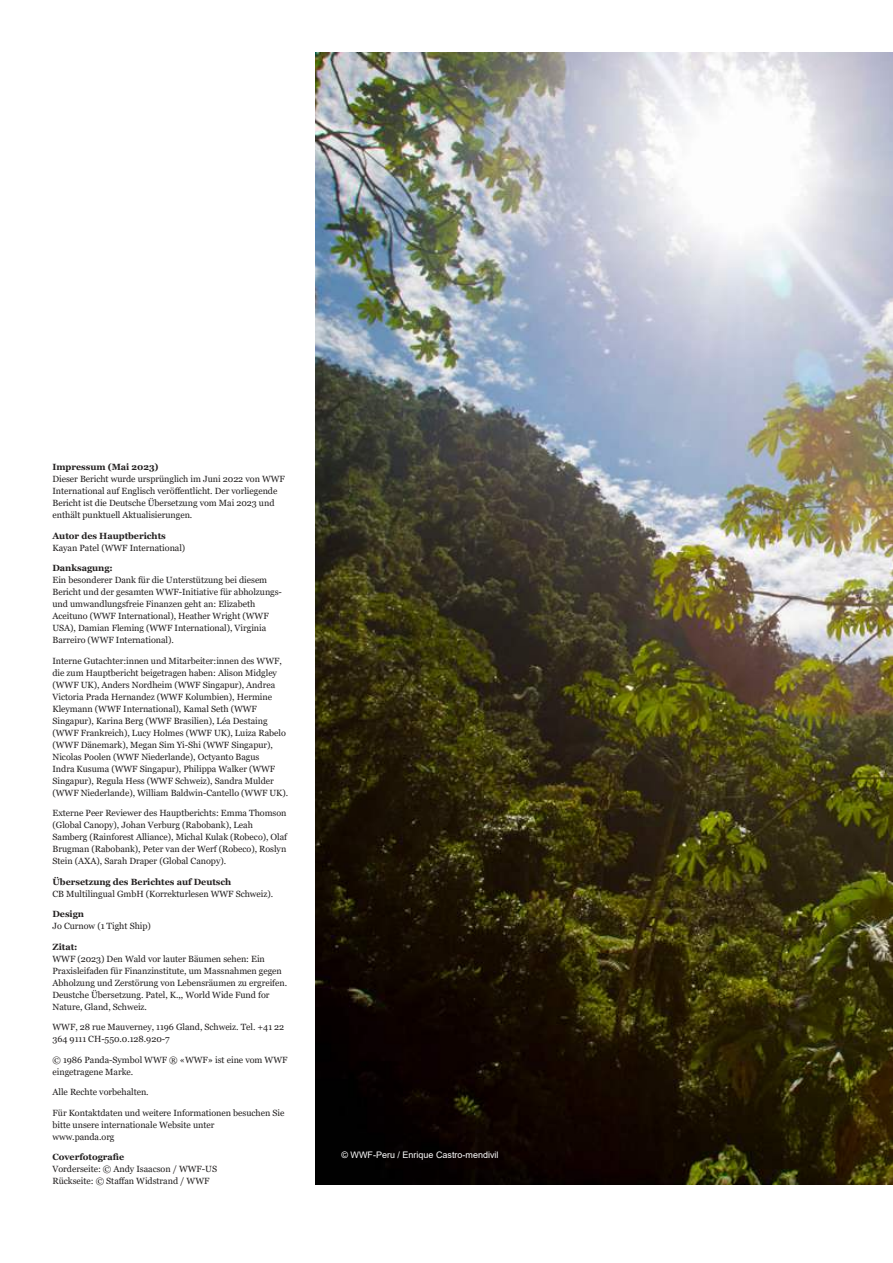
<style>
.page{position:relative;width:893px;height:1263px;background:#fff}
.page>*{position:absolute;margin:0;border:0;box-sizing:border-box;transform-origin:0 0}
.t1{font:9px/12px "Georgia";letter-spacing:-.005em;color:#221f1f}
.t2{font:700 9px "Georgia";letter-spacing:-.005em;color:#221f1f}
.t3{font:9px "Arial";color:#fff}
</style>
<div class="page">
<img style="left:315px;top:53px;width:578px;height:1131px">
<p class="t2" style="left:53px;top:462px;width:108px">Impressum (Mai 2023)</p>
<p class="t1" style="left:53px;top:473px;width:234px">Dieser Bericht wurde ursprünglich im Juni 2022 von WWF International auf Englisch verö昀昀entlicht. Der vorliegende Bericht ist die Deutsche Übersetzung vom Mai 2023 und enthält punktuell Aktualisierungen.</p>
<p class="t2" style="left:53px;top:530px;width:115px">Autor des Hauptberichts</p>
<p class="t1" style="left:53px;top:541px;width:134px">Kayan Patel (WWF International)</p>
<p class="t2" style="left:53px;top:563px;width:62px">Danksagung:</p>
<p class="t1" style="left:53px;top:574px;width:231px">Ein besonderer Dank für die Unterstützung bei diesem Bericht und der gesamten WWF-Initiative für abholzungs&shy;und umwandlungsfreie Finanzen geht an: Elizabeth Aceituno (WWF International), Heather Wright (WWF USA), Damian Fleming (WWF International), Virginia Barreiro (WWF International).</p>
<p class="t1" style="left:53px;top:654px;width:237px">Interne Gutachter:innen und Mitarbeiter:innen des WWF, die zum Hauptbericht beigetragen haben: Alison Midgley (WWF UK), Anders Nordheim (WWF Singapur), Andrea Victoria Prada Hernandez (WWF Kolumbien), Hermine Kleymann (WWF International), Kamal Seth (WWF Singapur), Karina Berg (WWF Brasilien), Léa Destaing (WWF Frankreich), Lucy Holmes (WWF UK), Luiza Rabelo (WWF Dänemark), Megan Sim Yi-Shi (WWF Singapur), Nicolas Poolen (WWF Niederlande), Octyanto Bagus<br>Indra Kusuma (WWF Singapur), Philippa Walker (WWF Singapur), Regula Hess (WWF Schweiz), Sandra Mulder (WWF Niederlande), William Baldwin-Cantello (WWF UK).</p>
<p class="t1" style="left:53px;top:807px;width:236px">Externe Peer Reviewer des Hauptberichts: Emma Thomson (Global Canopy), Johan Verburg (Rabobank), Leah Samberg (Rainforest Alliance), Michal Kulak (Robeco), Olaf Brugman (Rabobank), Peter van der Werf (Robeco), Roslyn Stein (AXA), Sarah Draper (Global Canopy).</p>
<p class="t2" style="left:53px;top:876px;width:180px">Übersetzung des Berichtes auf Deutsch</p>
<p class="t1" style="left:53px;top:888px;width:222px">CB Multilingual GmbH (Korrekturlesen WWF Schweiz).</p>
<p class="t2" style="left:53px;top:909px;width:33px">Design</p>
<p class="t1" style="left:53px;top:920px;width:100px">Jo Curnow (1 Tight Ship)</p>
<p class="t2" style="left:53px;top:941px;width:26px">Zitat:</p>
<p class="t1" style="left:53px;top:952px;width:236px">WWF (2023) Den Wald vor lauter Bäumen sehen: Ein Praxisleifaden für Finanzinstitute, um Massnahmen gegen Abholzung und Zerstörung von Lebensräumen zu ergreifen.<br>Deustche Übersetzung. Patel, K.,, World Wide Fund for Nature, Gland, Schweiz.</p>
<p class="t1" style="left:53px;top:1021px;width:233px">WWF, 28 rue Mauverney, 1196 Gland, Schweiz. Tel. +41 22<br>364 9111 CH-550.0.128.920-7</p>
<p class="t1" style="left:53px;top:1053px;width:236px">© 1986 Panda-Symbol WWF ® «WWF» ist eine vom WWF eingetragene Marke.</p>
<p class="t1" style="left:53px;top:1086px;width:98px">Alle Rechte vorbehalten.</p>
<p class="t1" style="left:53px;top:1106px;width:233px">Für Kontaktdaten und weitere Informationen besuchen Sie bitte unsere internationale Website unter<br>www.panda.org</p>
<p class="t2" style="left:53px;top:1151px;width:73px">Coverfotogra昀椀e</p>
<p class="t1" style="left:53px;top:1163px;width:166px">Vorderseite: © Andy Isaacson / WWF-US<br>Rückseite: © Sta昀昀an Widstrand / WWF</p>
<p class="t3" style="left:341px;top:1151px;width:159px">© WWF-Peru / Enrique Castro-mendivil</p>
</div>
